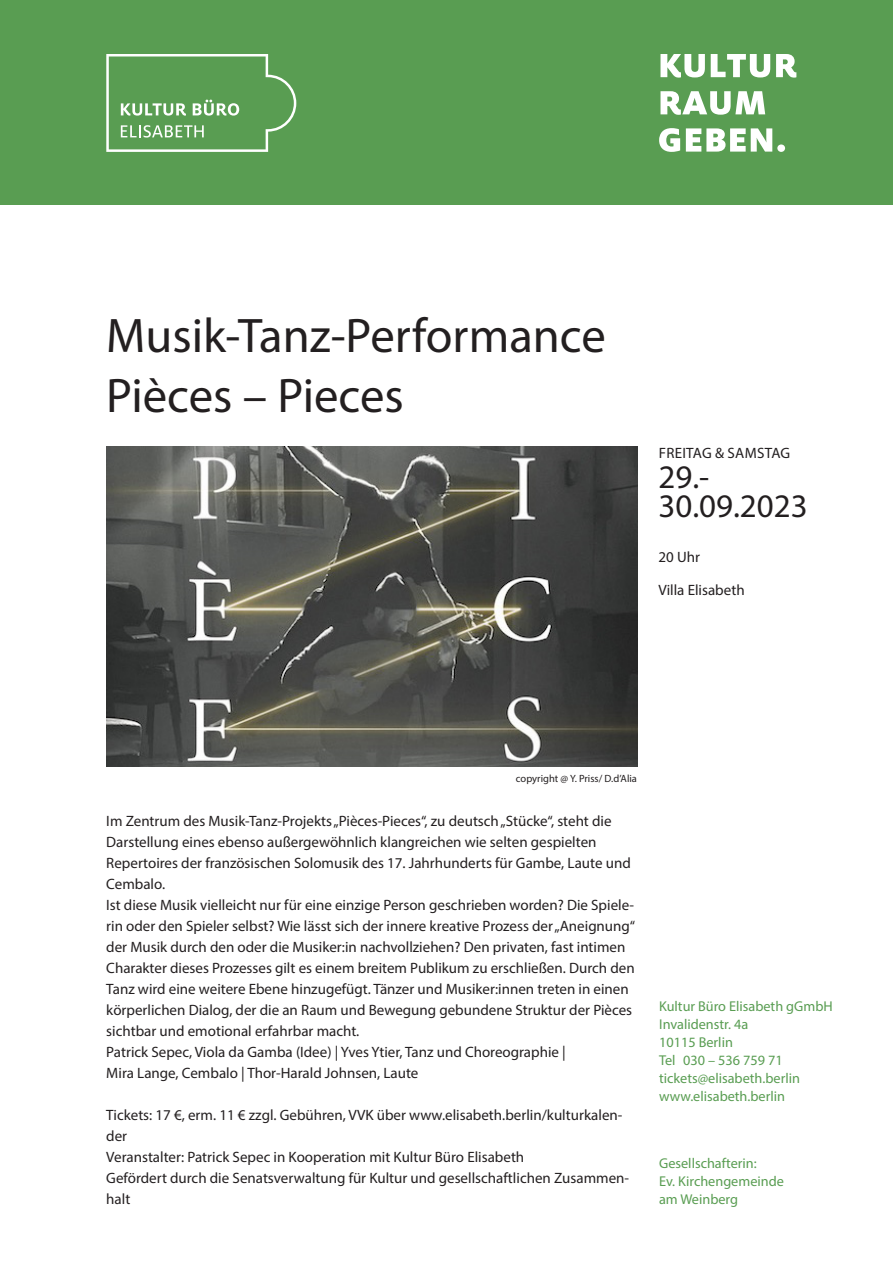
<style>
.page{position:relative;width:893px;height:1263px;background:#fff}
.page>*{position:absolute;margin:0;border:0;box-sizing:border-box;transform-origin:0 0}
.t1{font:48.75px/60px "Myriad Pro";color:#231f20}
.t2{font:33px/29.7px "Myriad Pro";color:#231f20}
.t3{font:15px/21px "Myriad Pro";color:#231f20}
.t4{font:15px "Myriad Pro";letter-spacing:.02em;color:#231f20}
.t5{font:14.25px/18px "Myriad Pro";color:#599d52}
.t6{font:10.5px "Myriad Pro";color:#231f20}
</style>
<div class="page">
<div style="left:0;top:0;width:893px;height:204px;background:#599d52"></div>
<svg style="left:106px;top:54px;width:190px;height:98px"></svg>
<svg style="left:659px;top:128px;width:126px;height:24px"></svg>
<svg style="left:660px;top:91px;width:105px;height:24px"></svg>
<svg style="left:660px;top:54px;width:136px;height:24px"></svg>
<img style="left:106px;top:447px;width:531px;height:320px">
<h1 class="t1" style="left:106px;top:305px;width:501px">Musik-Tanz-Performance<br>Pièces – Pieces</h1>
<p class="t4" style="left:659px;top:443px;width:133px">FREITAG &amp; SAMSTAG</p>
<h2 class="t2" style="left:659px;top:461px;width:151px">29.-<br>30.09.2023</h2>
<p class="t3" style="left:659px;top:540px;width:88px;line-height:32.8px">20 Uhr<br>Villa Elisabeth</p>
<p class="t6" style="left:516px;top:772px;width:123px">copyright @ Y. Priss/ D.d’Alia</p>
<p class="t3" style="left:106px;top:810px;width:530px">Im Zentrum des Musik-Tanz-Projekts „Pièces-Pieces“, zu deutsch „Stücke“, steht die Darstellung eines ebenso außergewöhnlich klangreichen wie selten gespielten Repertoires der französischen Solomusik des 17. Jahrhunderts für Gambe, Laute und Cembalo.<br>Ist diese Musik vielleicht nur für eine einzige Person geschrieben worden? Die Spiele&shy;rin oder den Spieler selbst? Wie lässt sich der innere kreative Prozess der „Aneignung“ der Musik durch den oder die Musiker:in nachvollziehen? Den privaten, fast intimen Charakter dieses Prozesses gilt es einem breitem Publikum zu erschließen. Durch den Tanz wird eine weitere Ebene hinzugefügt. Tänzer und Musiker:innen treten in einen körperlichen Dialog, der die an Raum und Bewegung gebundene Struktur der Pièces sichtbar und emotional erfahrbar macht.<br>Patrick Sepec, Viola da Gamba (Idee) | Yves Ytier, Tanz und Choreographie |<br>Mira Lange, Cembalo | Thor-Harald Johnsen, Laute</p>
<p class="t3" style="left:106px;top:1104px;width:524px">Tickets: 17 €, erm. 11 € zzgl. Gebühren, VVK über www.elisabeth.berlin/kulturkalen&shy;der<br>Veranstalter: Patrick Sepec in Kooperation mit Kultur Büro Elisabeth<br>Gefördert durch die Senatsverwaltung für Kultur und gesellschaftlichen Zusammen&shy;halt</p>
<p class="t5" style="left:659px;top:997px;width:175px">Kultur Büro Elisabeth gGmbH<br>Invalidenstr. 4a<br>10115 Berlin<br>Tel 030 – 536 759 71 tickets@elisabeth.berlin www.elisabeth.berlin</p>
<p class="t5" style="left:659px;top:1154px;width:126px">Gesellschafterin:<br>Ev. Kirchengemeinde am Weinberg</p>
</div>
